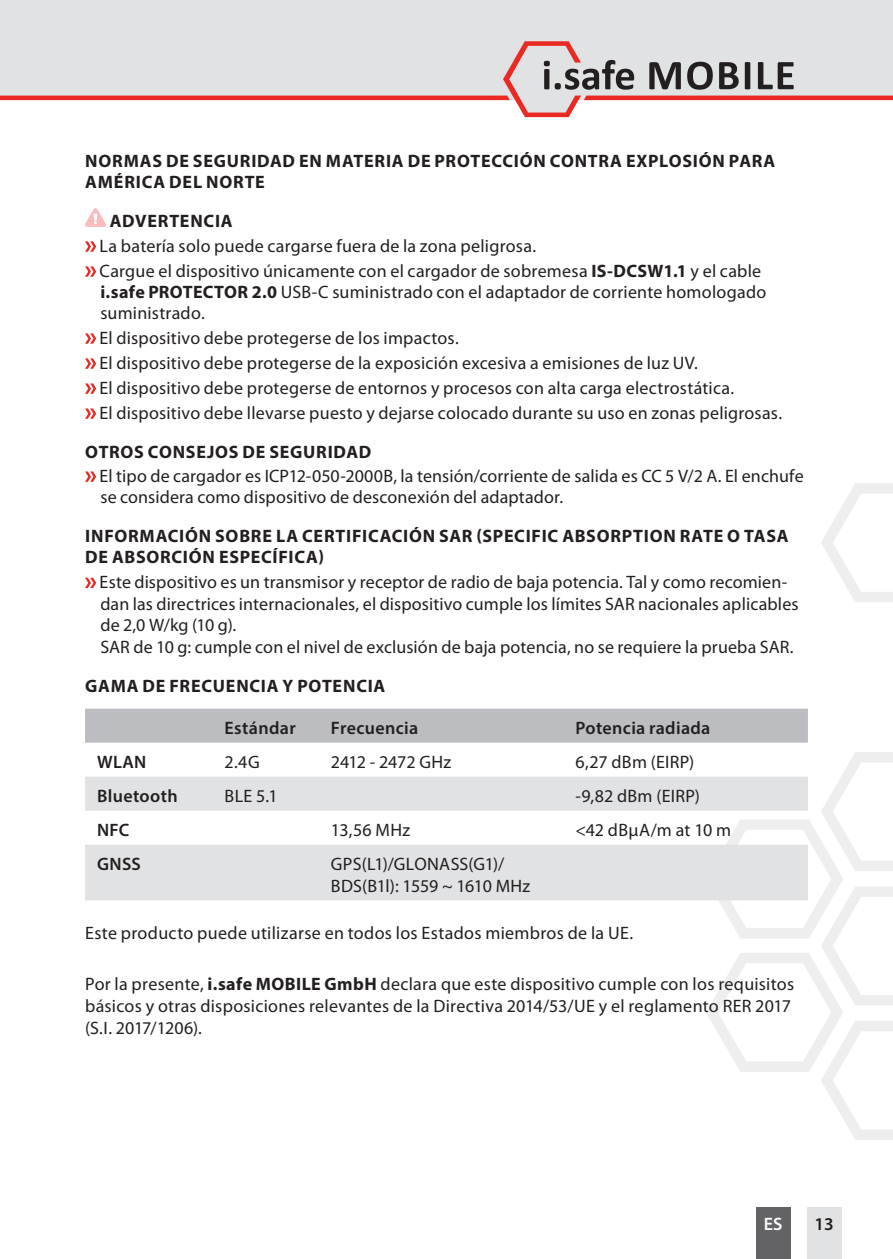
<style>
.page{position:relative;width:893px;height:1259px;background:#fff}
.page>*{position:absolute;margin:0;border:0;box-sizing:border-box;transform-origin:0 0}
.t1{font:18px/21.6px "Myriad Pro";letter-spacing:.01em;color:#231f20}
.t2{font:700 18px/21.6px "Myriad Pro";letter-spacing:.04em;color:#231f20}
.t3{font:600 18px "Myriad Pro";letter-spacing:.02em;color:#231f20}
.t4{font:18px "Myriad Pro";letter-spacing:-.01em;color:#231f20}
.t5{font:600 18px "Myriad Pro";color:#fff}
.s1{font-weight:700}
</style>
<div class="page">
<svg style="left:821px;top:483px;width:72px;height:119px"></svg>
<div style="left:756px;top:1208px;width:34px;height:51px;background:#636366"></div>
<div style="left:807px;top:1208px;width:34px;height:51px;background:#e1e2e4"></div>
<div style="left:0;top:0;width:893px;height:41px;background:#e1e2e4"></div>
<svg style="left:0;top:41px;width:893px;height:76px"></svg>
<svg style="left:85px;top:208px;width:21px;height:19px"></svg>
<svg style="left:85px;top:241px;width:11px;height:11px"></svg>
<svg style="left:85px;top:266px;width:11px;height:11px"></svg>
<svg style="left:85px;top:333px;width:11px;height:11px"></svg>
<svg style="left:85px;top:358px;width:11px;height:11px"></svg>
<svg style="left:85px;top:383px;width:11px;height:11px"></svg>
<svg style="left:85px;top:408px;width:11px;height:11px"></svg>
<svg style="left:85px;top:471px;width:11px;height:11px"></svg>
<svg style="left:85px;top:578px;width:11px;height:10px"></svg>
<svg style="left:85px;top:708px;width:808px;height:432px"></svg>
<svg style="left:85px;top:776px;width:723px;height:124px;fill:#e1e2e4"></svg>
<p class="t2" style="left:85px;top:149px;width:692px">NORMAS DE SEGURIDAD EN MATERIA DE PROTECCIÓN CONTRA EXPLOSIÓN PARA<br>AMÉRICA DEL NORTE</p>
<p class="t2" style="left:110px;top:209px;width:124px">ADVERTENCIA</p>
<p class="t1" style="left:100px;top:233px;width:663px;line-height:24.9px">La batería solo puede cargarse fuera de la zona peligrosa.<br>Cargue el dispositivo únicamente con el cargador de sobremesa <span class="s1">IS-DCSW1.1</span> y el cable</p>
<p class="t1" style="left:100px;top:281px;width:667px"><span class="s1">i.safe PROTECTOR 2.0</span> USB-C suministrado con el adaptador de corriente homologado suministrado.</p>
<p class="t1" style="left:100px;top:325px;width:684px;line-height:24.9px">El dispositivo debe protegerse de los impactos.<br>El dispositivo debe protegerse de la exposición excesiva a emisiones de luz UV.<br>El dispositivo debe protegerse de entornos y procesos con alta carga electrostática.<br>El dispositivo debe llevarse puesto y dejarse colocado durante su uso en zonas peligrosas.</p>
<p class="t2" style="left:85px;top:440px;width:288px">OTROS CONSEJOS DE SEGURIDAD</p>
<p class="t1" style="left:100px;top:465px;width:705px">El tipo de cargador es ICP12-050-2000B, la tensión/corriente de salida es CC 5 V/2 A. El enchufe se considera como dispositivo de desconexión del adaptador.</p>
<p class="t2" style="left:85px;top:524px;width:705px">INFORMACIÓN SOBRE LA CERTIFICACIÓN SAR (SPECIFIC ABSORPTION RATE O TASA<br>DE ABSORCIÓN ESPECÍFICA)</p>
<p class="t1" style="left:100px;top:571px;width:700px">Este dispositivo es un transmisor y receptor de radio de baja potencia. Tal y como recomien&shy;dan las directrices internacionales, el dispositivo cumple los límites SAR nacionales aplicables de 2,0 W/kg (10 g).<br>SAR de 10 g: cumple con el nivel de exclusión de baja potencia, no se requiere la prueba SAR.</p>
<p class="t2" style="left:85px;top:674px;width:302px">GAMA DE FRECUENCIA Y POTENCIA</p>
<p class="t3" style="left:225px;top:716px;width:73px">Estándar</p>
<p class="t3" style="left:331px;top:716px;width:89px">Frecuencia</p>
<p class="t3" style="left:575px;top:716px;width:137px">Potencia radiada</p>
<p class="t3" style="left:97px;top:750px;width:51px">WLAN</p>
<p class="t1" style="left:225px;top:751px;width:37px">2.4G</p>
<p class="t4" style="left:331px;top:751px;width:122px">2412 - 2472 GHz</p>
<p class="t1" style="left:575px;top:751px;width:120px">6,27 dBm (EIRP)</p>
<p class="t3" style="left:97px;top:784px;width:82px">Bluetooth</p>
<p class="t1" style="left:225px;top:785px;width:55px">BLE 5.1</p>
<p class="t1" style="left:575px;top:785px;width:126px">-9,82 dBm (EIRP)</p>
<p class="t3" style="left:97px;top:818px;width:34px">NFC</p>
<p class="t1" style="left:331px;top:819px;width:81px">13,56 MHz</p>
<p class="t1" style="left:575px;top:819px;width:157px">&lt;42 dBμA/m at 10 m</p>
<p class="t3" style="left:97px;top:852px;width:45px">GNSS</p>
<p class="t1" style="left:331px;top:853px;width:201px">GPS(L1)/GLONASS(G1)/<br>BDS(B1l): 1559 ~ 1610 MHz</p>
<p class="t1" style="left:85px;top:921px;width:550px">Este producto puede utilizarse en todos los Estados miembros de la UE.</p>
<p class="t1" style="left:85px;top:973px;width:711px">Por la presente, <span class="s1">i.safe MOBILE GmbH</span> declara que este dispositivo cumple con los requisitos básicos y otras disposiciones relevantes de la Directiva 2014/53/UE y el reglamento RER 2017 (S.I. 2017/1206).</p>
<p class="t5" style="left:764px;top:1212px;width:20px">ES</p>
<p class="t3" style="left:815px;top:1212px;width:21px">13</p>
</div>
